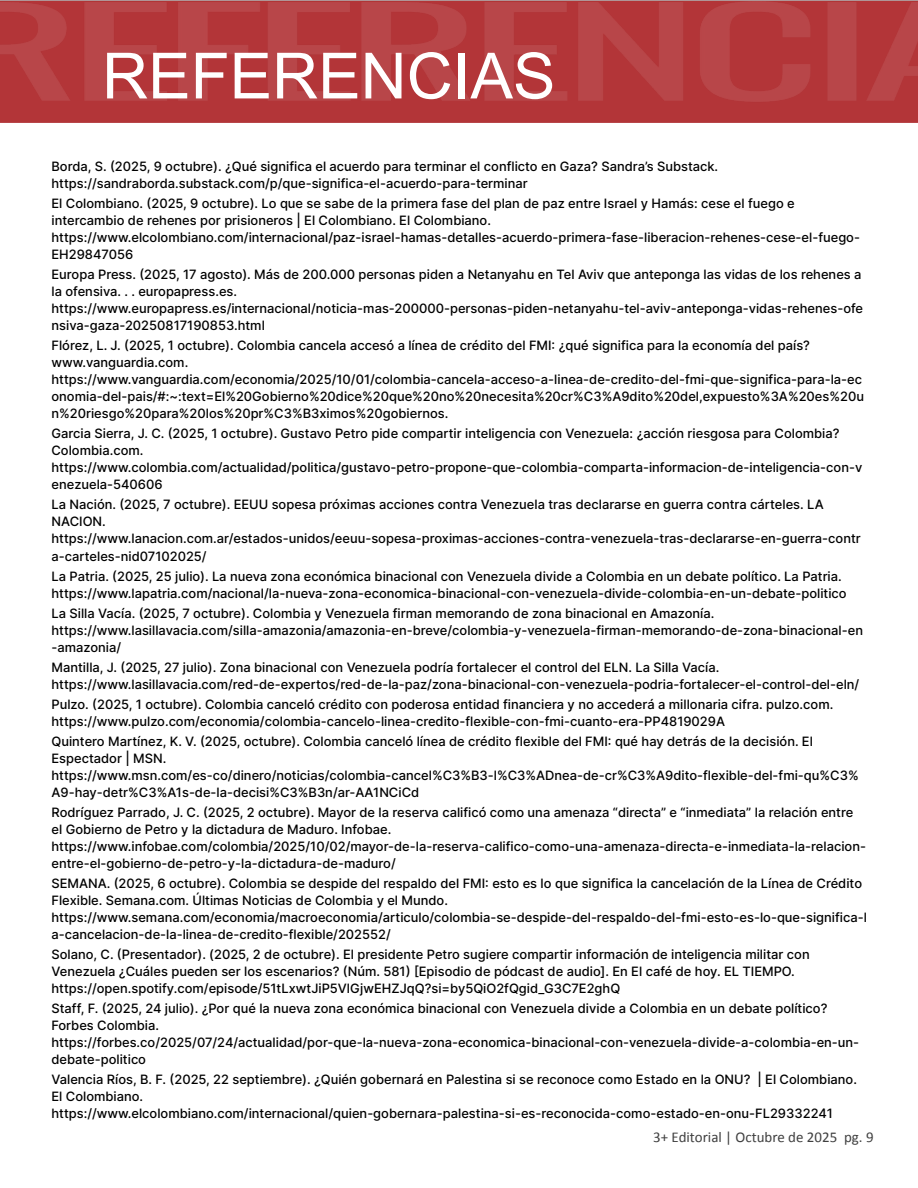
<style>
.page{position:relative;width:918px;height:1188px;background:#fff}
.page>*{position:absolute;margin:0;border:0;box-sizing:border-box;transform-origin:0 0}
.t1{font:63.75px "Arial";color:#fff}
.t2{font:15px "Calibri";color:#404040}
.t3{font:500 12.9px/17.1px "Inter";color:#000}
</style>
<div class="page">
<img style="left:0;top:0;width:918px;height:123px">
<img style="left:102px;top:39px;width:643px;height:77px">
<h1 class="t1" style="left:102px;top:32px;width:455px">REFERENCIAS</h1>
<p class="t3" style="left:52px;top:157px;width:668px">Borda, S. (2025, 9 octubre). ¿Qué significa el acuerdo para terminar el conflicto en Gaza? Sandra’s Substack. https://sandraborda.substack.com/p/que-significa-el-acuerdo-para-terminar</p>
<p class="t3" style="left:52px;top:194px;width:810px">El Colombiano. (2025, 9 octubre). Lo que se sabe de la primera fase del plan de paz entre Israel y Hamás: cese el fuego e intercambio de rehenes por prisioneros | El Colombiano. El Colombiano. https://www.elcolombiano.com/internacional/paz-israel-hamas-detalles-acuerdo-primera-fase-liberacion-rehenes-cese-el-fuego-EH29847056</p>
<p class="t3" style="left:52px;top:265px;width:813px">Europa Press. (2025, 17 agosto). Más de 200.000 personas piden a Netanyahu en Tel Aviv que anteponga las vidas de los rehenes a la ofensiva. . . europapress.es. https://www.europapress.es/internacional/noticia-mas-200000-personas-piden-netanyahu-tel-aviv-anteponga-vidas-rehenes-ofe nsiva-gaza-20250817190853.html</p>
<p class="t3" style="left:52px;top:337px;width:814px">Flórez, L. J. (2025, 1 octubre). Colombia cancela accesó a línea de crédito del FMI: ¿qué significa para la economía del país? www.vanguardia.com. https://www.vanguardia.com/economia/2025/10/01/colombia-cancela-acceso-a-linea-de-credito-del-fmi-que-significa-para-la-ec onomia-del-pais/#:~:text=El%20Gobierno%20dice%20que%20no%20necesita%20cr%C3%A9dito%20del,expuesto%3A%20es%20u n%20riesgo%20para%20los%20pr%C3%B3ximos%20gobiernos.</p>
<p class="t3" style="left:52px;top:425px;width:812px">Garcia Sierra, J. C. (2025, 1 octubre). Gustavo Petro pide compartir inteligencia con Venezuela: ¿acción riesgosa para Colombia?<br>Colombia.com. https://www.colombia.com/actualidad/politica/gustavo-petro-propone-que-colombia-comparta-informacion-de-inteligencia-con-v enezuela-540606</p>
<p class="t3" style="left:52px;top:496px;width:811px">La Nación. (2025, 7 octubre). EEUU sopesa próximas acciones contra Venezuela tras declararse en guerra contra cárteles. LA NACION. https://www.lanacion.com.ar/estados-unidos/eeuu-sopesa-proximas-acciones-contra-venezuela-tras-declararse-en-guerra-contr a-carteles-nid07102025/</p>
<p class="t3" style="left:52px;top:567px;width:797px">La Patria. (2025, 25 julio). La nueva zona económica binacional con Venezuela divide a Colombia en un debate político. La Patria. https://www.lapatria.com/nacional/la-nueva-zona-economica-binacional-con-venezuela-divide-colombia-en-un-debate-politico</p>
<p class="t3" style="left:52px;top:604px;width:813px">La Silla Vacía. (2025, 7 octubre). Colombia y Venezuela firman memorando de zona binacional en Amazonía. https://www.lasillavacia.com/silla-amazonia/amazonia-en-breve/colombia-y-venezuela-firman-memorando-de-zona-binacional-en -amazonia/</p>
<p class="t3" style="left:52px;top:658px;width:809px">Mantilla, J. (2025, 27 julio). Zona binacional con Venezuela podría fortalecer el control del ELN. La Silla Vacía. https://www.lasillavacia.com/red-de-expertos/red-de-la-paz/zona-binacional-con-venezuela-podria-fortalecer-el-control-del-eln/</p>
<p class="t3" style="left:52px;top:695px;width:783px">Pulzo. (2025, 1 octubre). Colombia canceló crédito con poderosa entidad financiera y no accederá a millonaria cifra. pulzo.com. https://www.pulzo.com/economia/colombia-cancelo-linea-credito-flexible-con-fmi-cuanto-era-PP4819029A</p>
<p class="t3" style="left:52px;top:732px;width:809px">Quintero Martínez, K. V. (2025, octubre). Colombia canceló línea de crédito flexible del FMI: qué hay detrás de la decisión. El Espectador | MSN. https://www.msn.com/es-co/dinero/noticias/colombia-cancel%C3%B3-l%C3%ADnea-de-cr%C3%A9dito-flexible-del-fmi-qu%C3% A9-hay-detr%C3%A1s-de-la-decisi%C3%B3n/ar-AA1NCiCd</p>
<p class="t3" style="left:52px;top:803px;width:816px">Rodríguez Parrado, J. C. (2025, 2 octubre). Mayor de la reserva calificó como una amenaza “directa” e “inmediata” la relación entre el Gobierno de Petro y la dictadura de Maduro. Infobae. https://www.infobae.com/colombia/2025/10/02/mayor-de-la-reserva-califico-como-una-amenaza-directa-e-inmediata-la-relacion&shy;entre-el-gobierno-de-petro-y-la-dictadura-de-maduro/</p>
<p class="t3" style="left:52px;top:875px;width:817px">SEMANA. (2025, 6 octubre). Colombia se despide del respaldo del FMI: esto es lo que significa la cancelación de la Línea de Crédito Flexible. Semana.com. Últimas Noticias de Colombia y el Mundo. https://www.semana.com/economia/macroeconomia/articulo/colombia-se-despide-del-respaldo-del-fmi-esto-es-lo-que-significa-l a-cancelacion-de-la-linea-de-credito-flexible/202552/</p>
<p class="t3" style="left:52px;top:946px;width:760px">Solano, C. (Presentador). (2025, 2 de octubre). El presidente Petro sugiere compartir información de inteligencia militar con<br>Venezuela ¿Cuáles pueden ser los escenarios? (Núm. 581) [Episodio de pódcast de audio]. En El café de hoy. EL TIEMPO. https://open.spotify.com/episode/51tLxwtJiP5VlGjwEHZJqQ?si=by5QiO2fQgid_G3C7E2ghQ</p>
<p class="t3" style="left:52px;top:1000px;width:809px">Staff, F. (2025, 24 julio). ¿Por qué la nueva zona económica binacional con Venezuela divide a Colombia en un debate político?<br>Forbes Colombia. https://forbes.co/2025/07/24/actualidad/por-que-la-nueva-zona-economica-binacional-con-venezuela-divide-a-colombia-en-un&shy;debate-politico</p>
<p class="t3" style="left:52px;top:1071px;width:807px">Valencia Ríos, B. F. (2025, 22 septiembre). ¿Quién gobernará en Palestina si se reconoce como Estado en la ONU? | El Colombiano.<br>El Colombiano. https://www.elcolombiano.com/internacional/quien-gobernara-palestina-si-es-reconocida-como-estado-en-onu-FL29332241</p>
<p class="t2" style="left:653px;top:1126px;width:222px">3+ Editorial | Octubre de 2025 pg. 9</p>
</div>
